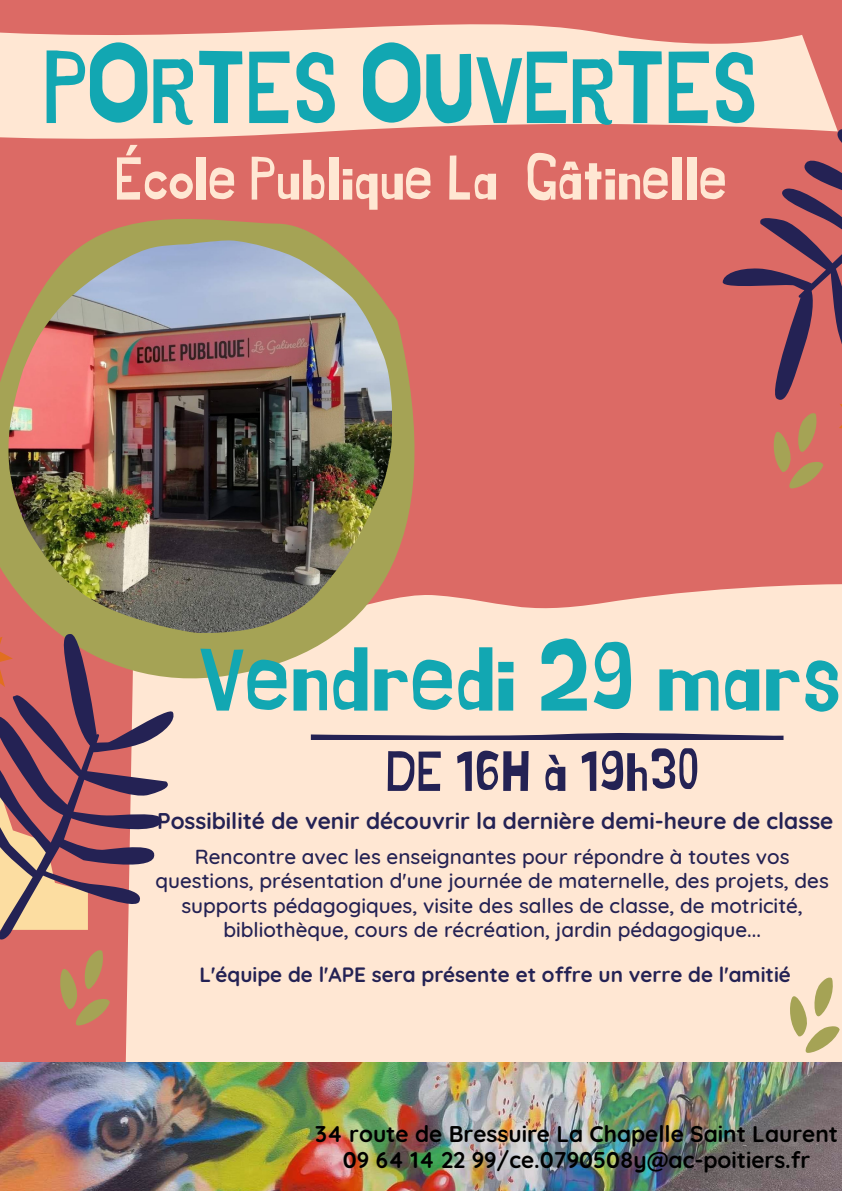
<style>
.page{position:relative;width:842px;height:1191px;background:#fff}
.page>*{position:absolute;margin:0;border:0;box-sizing:border-box;transform-origin:0 0}
.t1{font:102px "Jingleberry";letter-spacing:-.02em;color:#12a7b2}
.t2{font:96px "Jingleberry";color:#12a7b2}
.t3{font:60.3px "Jingleberry";color:#ffe7d3}
.t4{font:56.2px "Jingleberry";color:#242254}
.t5{font:700 22.7px "Quicksand";color:#000}
.t6{font:700 22.7px "Quicksand";color:#242254}
.t7{font:500 20.7px/24px "Quicksand";color:#242254;text-align:center}
.t8{font:700 20.7px "Quicksand";color:#242254}
</style>
<div class="page">
<div style="left:0;top:0;width:842px;height:1190px;background:#dc6a65"></div>
<div style="left:125px;top:584px;width:717px;height:478px;background:#ffe7d3"></div>
<svg style="left:0;top:219px;width:518px;height:563px"></svg>
<svg style="left:0;top:24px;width:818px;height:115px;background:#f9d4c2"></svg>
<svg style="left:311px;top:731px;width:472px;height:8px;background:#887b8d"></svg>
<svg style="left:60px;top:950px;width:50px;height:75px"></svg>
<svg style="left:0;top:632px;width:176px;height:310px"></svg>
<svg style="left:0;top:619px;width:13px;height:73px"></svg>
<img style="left:9px;top:240px;width:383px;height:392px">
<svg style="left:789px;top:974px;width:50px;height:78px;background:#decea5"></svg>
<svg style="left:683px;top:77px;width:154px;height:209px"></svg>
<svg style="left:772px;top:128px;width:70px;height:360px"></svg>
<img style="left:0;top:1062px;width:842px;height:128px">
<p class="t1" style="left:44px;top:41px;width:717px">PORTES OUVERTES</p>
<p class="t3" style="left:115px;top:151px;width:614px">École Publique La Gâtinelle</p>
<p class="t2" style="left:198px;top:633px;width:644px">Vendredi 29 mars</p>
<p class="t4" style="left:386px;top:745px;width:316px">DE 16H à 19h30</p>
<p class="t6" style="left:157px;top:806px;width:678px">Possibilité de venir découvrir la dernière demi-heure de classe</p>
<p class="t7" style="left:155px;top:844px;width:675px">Rencontre avec les enseignantes pour répondre à toutes vos questions, présentation d'une journée de maternelle, des projets, des supports pédagogiques, visite des salles de classe, de motricité, bibliothèque, cours de récréation, jardin pédagogique...</p>
<p class="t8" style="left:200px;top:960px;width:593px">L'équipe de l'APE sera présente et offre un verre de l'amitié</p>
<h3 class="t5" style="left:315px;top:1119px;width:525px">34 route de Bressuire La Chapelle Saint Laurent</h3>
<p class="t5" style="left:343px;top:1145px;width:469px">09 64 14 22 99/ce.0790508y@ac-poitiers.fr</p>
</div>
